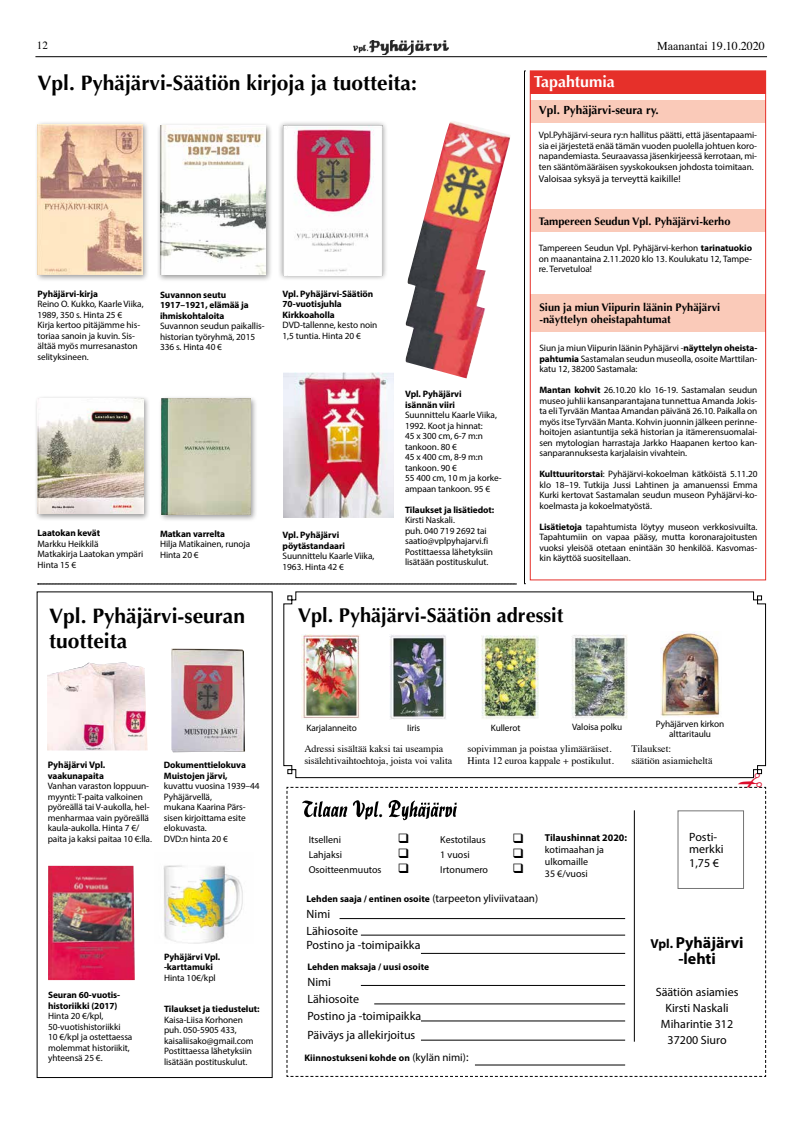
<style>
.page{position:relative;width:794px;height:1134px;background:#fff}
.page>*{position:absolute;margin:0;border:0;box-sizing:border-box;transform-origin:0 0}
.t1{font:700 21px/25.2px "Optima";color:#000}
.t2{font:700 20px "Optima";color:#000}
.t3{font:700 16px/16px "Myriad Pro";color:#000;text-align:center}
.t4{font:700 16px "Optima";color:#fff}
.t5{font:12px/17px "Myriad Pro";color:#000}
.t6{font:12px "Times";color:#000}
.t7{font:700 11.8px "Optima";color:#000}
.t8{font:700 11px/11.5px "Optima";color:#000}
.t9{font:11px "Times";color:#000}
.t10{font:10px/12px "Times";color:#000}
.t11{font:10px/12px "Myriad Pro";color:#000}
.t12{font:700 10px "Myriad Pro";color:#000}
.t13{font:9.8px "Myriad Pro";color:#000}
.t14{font:700 9.5px "Myriad Pro";color:#000}
.t15{font:9.3px/10.5px "Myriad Pro";letter-spacing:-.005em;color:#000}
.t16{font:700 9.3px/10.5px "Myriad Pro";letter-spacing:-.005em;color:#000}
.s1{font-weight:700}
.s2{font-weight:400;font-size:11px}
.s3{font-weight:400;font-size:12px}
.s4{font-size:13px}
</style>
<div class="page">
<hr style="left:35px;top:56px;width:732px;height:1px;background:#000">
<img style="left:354px;top:41px;width:94px;height:14px">
<div style="left:530px;top:100px;width:235px;height:22px;background:#facab9"></div>
<div style="left:530px;top:294px;width:235px;height:38px;background:#facab9"></div>
<div style="left:530px;top:209px;width:235px;height:23px;background:#facab9"></div>
<div style="left:530px;top:70px;width:236px;height:510px;border:1px solid #e6302a"></div>
<div style="left:157px;top:122px;width:116px;height:160px;background:#000;opacity:.4"></div>
<img style="left:160px;top:125px;width:106px;height:150px">
<svg style="left:38px;top:584px;width:478px;height:1px"></svg>
<svg style="left:524px;top:71px;width:1px;height:513px"></svg>
<img style="left:47px;top:662px;width:101px;height:88px">
<img style="left:171px;top:648px;width:74px;height:104px">
<img style="left:48px;top:866px;width:87px;height:114px">
<div style="left:34px;top:121px;width:116px;height:161px;background:#000;opacity:.4"></div>
<img style="left:38px;top:124px;width:104px;height:150px">
<img style="left:283px;top:372px;width:110px;height:146px">
<div style="left:34px;top:395px;width:116px;height:126px;background:#000;opacity:.4"></div>
<img style="left:38px;top:399px;width:105px;height:115px">
<div style="left:158px;top:395px;width:100px;height:127px;background:#000;opacity:.4"></div>
<img style="left:162px;top:399px;width:88px;height:115px">
<img style="left:163px;top:865px;width:80px;height:78px">
<div style="left:278px;top:120px;width:110px;height:161px;background:#000;opacity:.4"></div>
<img style="left:283px;top:125px;width:100px;height:151px">
<img style="left:405px;top:121px;width:105px;height:257px">
<img style="left:283px;top:591px;width:483px;height:181px">
<div style="left:530px;top:71px;width:235px;height:23px;background:#e6302a"></div>
<svg style="left:286px;top:772px;width:480px;height:305px"></svg>
<p class="t9" style="left:37px;top:35px;width:12px">12</p>
<p class="t6" style="left:657px;top:35px;width:109px">Maanantai 19.10.2020</p>
<h1 class="t1" style="left:38px;top:71px;width:381px">Vpl. Pyhäjärvi-Säätiön kirjoja ja tuotteita:</h1>
<p class="t16" style="left:38px;top:288px;width:62px">Pyhäjärvi-kirja</p>
<p class="t15" style="left:38px;top:298px;width:108px">Reino O. Kukko, Kaarle Viika,<br>1989, 350 s. Hinta 25 €<br>Kirja kertoo pitäjämme his&shy;toriaa sanoin ja kuvin. Sis&shy;ältää myös murresanaston selityksineen.</p>
<p class="t16" style="left:160px;top:289px;width:90px">Suvannon seutu<br>1917–1921, elämää ja ihmiskohtaloita</p>
<p class="t15" style="left:160px;top:320px;width:106px">Suvannon seudun paikallis&shy;historian työryhmä, 2015<br>336 s. Hinta 40 €</p>
<p class="t16" style="left:282px;top:288px;width:92px">Vpl. Pyhäjärvi-Säätiön<br>70-vuotisjuhla<br>Kirkkoaholla</p>
<p class="t15" style="left:282px;top:320px;width:96px">DVD-tallenne, kesto noin<br>1,5 tuntia. Hinta 20 €</p>
<p class="t16" style="left:38px;top:527px;width:64px">Laatokan kevät</p>
<p class="t15" style="left:38px;top:538px;width:107px">Markku Heikkilä<br>Matkakirja Laatokan ympäri<br>Hinta 15 €</p>
<p class="t16" style="left:160px;top:528px;width:67px">Matkan varrelta</p>
<p class="t15" style="left:160px;top:539px;width:92px">Hilja Matikainen, runoja<br>Hinta 20 €</p>
<p class="t16" style="left:282px;top:529px;width:64px">Vpl. Pyhäjärvi pöytästandaari</p>
<p class="t15" style="left:282px;top:551px;width:93px">Suunnittelu Kaarle Viika,<br>1963. Hinta 42 €</p>
<p class="t16" style="left:405px;top:389px;width:58px">Vpl. Pyhäjärvi isännän viiri</p>
<p class="t15" style="left:405px;top:410px;width:98px">Suunnittelu Kaarle Viika,<br>1992. Koot ja hinnat:<br>45 x 300 cm, 6-7 m:n tankoon. 80 €<br>45 x 400 cm, 8-9 m:n tankoon. 90 €<br>55 400 cm, 10 m ja korke&shy;ampaan tankoon. 95 €</p>
<p class="t16" style="left:405px;top:504px;width:91px">Tilaukset ja lisätiedot:</p>
<p class="t15" style="left:405px;top:515px;width:89px">Kirsti Naskali.<br>puh. 040 719 2692 tai saatio@vplpyhajarvi.fi<br>Postittaessa lähetyksiin lisätään postituskulut.</p>
<h3 class="t4" style="left:534px;top:72px;width:83px">Tapahtumia</h3>
<p class="t7" style="left:539px;top:103px;width:121px">Vpl. Pyhäjärvi-seura ry.</p>
<p class="t15" style="left:539px;top:130px;width:220px;text-align:justify">Vpl.Pyhäjärvi-seura ry:n hallitus päätti, että jäsentapaami&shy;sia ei järjestetä enää tämän vuoden puolella johtuen koro&shy;napandemiasta. Seuraavassa jäsenkirjeessä kerrotaan, mi&shy;ten sääntömääräisen syyskokouksen johdosta toimitaan.</p>
<p class="t13" style="left:539px;top:173px;width:143px">Valoisaa syksyä ja terveyttä kaikille!</p>
<p class="t8" style="left:539px;top:215px;width:193px">Tampereen Seudun Vpl. Pyhäjärvi-kerho</p>
<p class="t15" style="left:539px;top:243px;width:215px;text-align:justify">Tampereen Seudun Vpl. Pyhäjärvi-kerhon <span class="s1">tarinatuokio </span>on maanantaina 2.11.2020 klo 13. Koulukatu 12, Tampe&shy;re. Tervetuloa!</p>
<p class="t8" style="left:539px;top:302px;width:182px">Siun ja miun Viipurin läänin Pyhäjärvi -näyttelyn oheistapahtumat</p>
<p class="t15" style="left:539px;top:343px;width:219px;text-align:justify">Siun ja miun Viipurin läänin Pyhäjärvi -<span class="s1">näyttelyn oheista&shy;pahtumia</span> Sastamalan seudun museolla, osoite Marttilan&shy;katu 12, 38200 Sastamala:</p>
<p class="t15" style="left:539px;top:385px;width:219px;text-align:justify"><span class="s1">Mantan kohvit</span> 26.10.20 klo 16-19. Sastamalan seudun museo juhlii kansanparantajana tunnettua Amanda Jokis&shy;ta eli Tyrvään Mantaa Amandan päivänä 26.10. Paikalla on myös itse Tyrvään Manta. Kohvin juonnin jälkeen perinne&shy;hoitojen asiantuntija sekä historian ja itämerensuomalai&shy;sen mytologian harrastaja Jarkko Haapanen kertoo kan&shy;sanparannuksesta karjalaisin vivahtein.</p>
<p class="t15" style="left:539px;top:469px;width:219px;text-align:justify"><span class="s1">Kulttuuritorstai</span>: Pyhäjärvi-kokoelman kätköistä 5.11.20 klo 18–19. Tutkija Jussi Lahtinen ja amanuenssi Emma Kurki kertovat Sastamalan seudun museon Pyhäjärvi-ko&shy;koelmasta ja kokoelmatyöstä.</p>
<p class="t15" style="left:539px;top:521px;width:219px;text-align:justify"><span class="s1">Lisätietoja</span> tapahtumista löytyy museon verkkosivuilta.<br>Tapahtumiin on vapaa pääsy, mutta koronarajoitusten vuoksi yleisöä otetaan enintään 30 henkilöä. Kasvomas&shy;kin käyttöä suositellaan.</p>
<h1 class="t1" style="left:49px;top:603px;width:197px">Vpl. Pyhäjärvi-seuran tuotteita</h1>
<p class="t14" style="left:48px;top:759px;width:59px">Pyhäjärvi Vpl.</p>
<p class="t16" style="left:48px;top:770px;width:58px">vaakunapaita</p>
<p class="t15" style="left:48px;top:780px;width:106px">Vanhan varaston loppuun&shy;myynti: T-paita valkoinen pyöreällä tai V-aukolla, hel&shy;menharmaa vain pyöreällä kaula-aukolla. Hinta 7 €/ paita ja kaksi paitaa 10 €:lla.</p>
<p class="t16" style="left:164px;top:760px;width:84px">Dokumenttielokuva<br>Muistojen järvi,</p>
<p class="t15" style="left:164px;top:781px;width:97px">kuvattu vuosina 1939–44<br>Pyhäjärvellä,<br>mukana Kaarina Pärs&shy;sisen kirjoittama esite elokuvasta.<br>DVD:n hinta 20 €</p>
<p class="t16" style="left:48px;top:989px;width:74px">Seuran 60-vuotis&shy;historiikki (2017)</p>
<p class="t15" style="left:48px;top:1011px;width:86px">Hinta 20 €/kpl,<br>50-vuotishistoriikki<br>10 €/kpl ja ostettaessa molemmat historiikit, yhteensä 25 €.</p>
<p class="t16" style="left:164px;top:951px;width:58px">Pyhäjärvi Vpl. -karttamuki</p>
<p class="t15" style="left:164px;top:972px;width:53px">Hinta 10€/kpl</p>
<p class="t16" style="left:164px;top:1003px;width:97px">Tilaukset ja tiedustelut:</p>
<p class="t15" style="left:164px;top:1014px;width:91px">Kaisa-Liisa Korhonen puh. 050-5905 433, kaisaliisako@gmail.com<br>Postittaessa lähetyksiin lisätään postituskulut.</p>
<h2 class="t2" style="left:298px;top:603px;width:267px">Vpl. Pyhäjärvi-Säätiön adressit</h2>
<p class="t15" style="left:306px;top:722px;width:52px">Karjalanneito</p>
<p class="t15" style="left:656px;top:718px;width:70px;text-align:center">Pyhäjärven kirkon alttaritaulu</p>
<p class="t15" style="left:407px;top:723px;width:15px">Iiris</p>
<p class="t15" style="left:491px;top:723px;width:31px">Kullerot</p>
<p class="t15" style="left:572px;top:722px;width:52px">Valoisa polku</p>
<p class="t10" style="left:467px;top:741px;width:148px">sopivimman ja poistaa ylimääräiset.<br>Hinta 12 euroa kappale + postikulut.</p>
<p class="t10" style="left:631px;top:741px;width:82px">Tilaukset:<br>säätiön asiamieheltä</p>
<p class="t10" style="left:304px;top:742px;width:149px">Adressi sisältää kaksi tai useampia sisälehtivaihtoehtoja, joista voi valita</p>
<p class="t11" style="left:309px;top:833px;width:34px">Itselleni</p>
<p class="t11" style="left:309px;top:848px;width:35px">Lahjaksi</p>
<p class="t11" style="left:309px;top:863px;width:102px">Osoitteenmuutos ❑</p>
<p class="t11" style="left:440px;top:833px;width:47px">Kestotilaus</p>
<p class="t11" style="left:440px;top:848px;width:31px">1 vuosi</p>
<p class="t11" style="left:440px;top:863px;width:49px">Irtonumero</p>
<p class="t12" style="left:545px;top:831px;width:84px">Tilaushinnat 2020:</p>
<p class="t11" style="left:545px;top:844px;width:61px">kotimaahan ja ulkomaille<br>35 €/vuosi</p>
<p class="t14" style="left:306px;top:893px;width:233px">Lehden saaja / entinen osoite <span class="s2">(tarpeeton yliviivataan)</span></p>
<p class="t5" style="left:306px;top:906px;width:53px">Nimi<br>Lähiosoite</p>
<p class="t5" style="left:306px;top:937px;width:115px">Postino ja -toimipaikka</p>
<p class="t14" style="left:307px;top:961px;width:123px">Lehden maksaja / uusi osoite</p>
<p class="t5" style="left:307px;top:973px;width:115px">Nimi<br>Lähiosoite<br>Postino ja -toimipaikka</p>
<p class="t5" style="left:307px;top:1026px;width:109px">Päiväys ja allekirjoitus</p>
<p class="t14" style="left:304px;top:1052px;width:166px">Kiinnostukseni kohde on <span class="s2">(kylän nimi)</span><span class="s3">:</span></p>
<p class="t5" style="left:689px;top:831px;width:36px;line-height:12px">Posti&shy;merkki</p>
<p class="t5" style="left:689px;top:854px;width:31px">1,75 €</p>
<h3 class="t3" style="left:650px;top:934px;width:95px"><span class="s4">Vpl.</span> Pyhäjärvi -lehti</h3>
<p class="t5" style="left:655px;top:984px;width:84px;line-height:16px;text-align:center">Säätiön asiamies<br>Kirsti Naskali<br>Miharintie 312<br>37200 Siuro</p>
</div>
